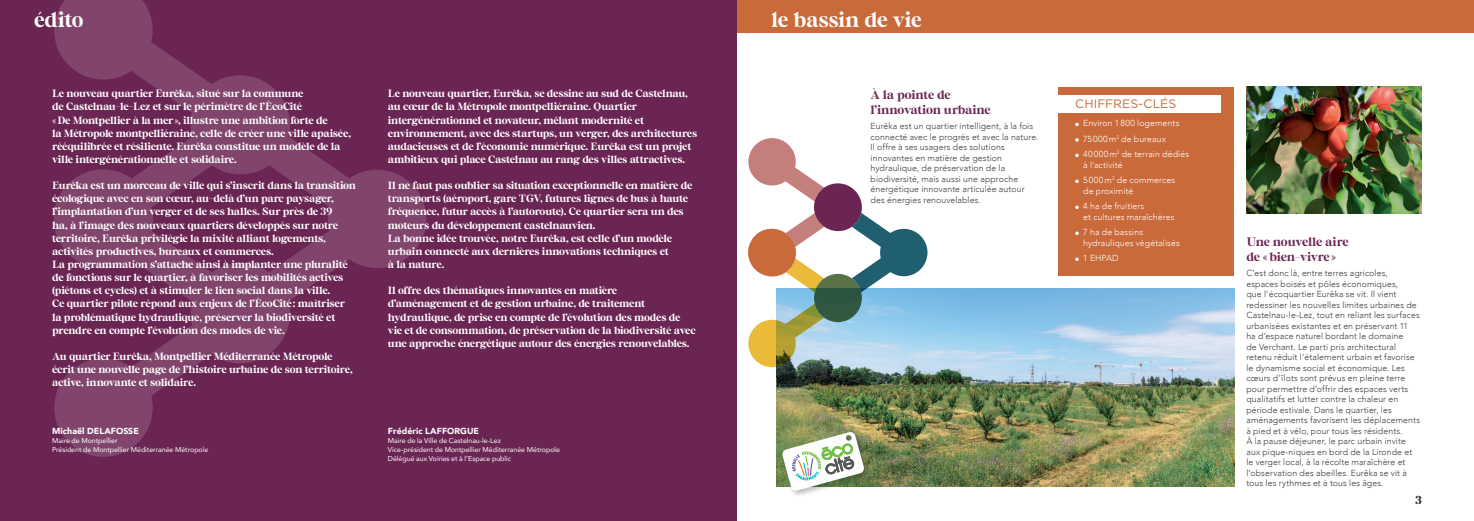
<style>
.page{position:relative;width:1474px;height:521px;background:#fff}
.page>*{position:absolute;margin:0;border:0;box-sizing:border-box;transform-origin:0 0}
.t1{font:700 21px "Bastia";letter-spacing:-.015em;color:#fff}
.sous_titre{font:700 12.25px/14.7px "Bastia";letter-spacing:-.015em;color:#6b2553}
.sous_titre-2{font:12.25px "Gotham";letter-spacing:.005em;color:#ca6939}
.t2{font:700 11.38px "Bastia";color:#3e3e3f}
.t3{font:700 10.5px/13.1px "Bastia";letter-spacing:-.02em;color:#fff}
.texte_courant{font:300 8.75px/10.5px "Avenir";letter-spacing:.01em;color:#3e3e3f}
.texte_courant-2{font:300 8.75px/10.5px "Avenir";letter-spacing:.01em;color:#fff}
.t4{font:900 8.75px "Avenir";letter-spacing:.005em;color:#fff}
.t5{font:7px/8.8px "Avenir";letter-spacing:-.005em;color:#fff}
</style>
<div class="page">
<div style="left:0;top:0;width:737px;height:521px;background:#6b2553"></div>
<svg style="left:54px;top:232px;width:144px;height:225px"></svg>
<svg style="left:54px;top:0;width:144px;height:206px"></svg>
<svg style="left:190px;top:75px;width:236px;height:288px"></svg>
<svg style="left:54px;top:169px;width:99px;height:100px;background:#7d4068"></svg>
<div style="left:737px;top:0;width:736px;height:33px;background:#ca6939"></div>
<img style="left:776px;top:288px;width:457px;height:198px">
<img style="left:1246px;top:87px;width:175px;height:127px">
<div style="left:1058px;top:87px;width:175px;height:188px;background:#ca6939"></div>
<div style="left:1054px;top:95px;width:166px;height:18px;background:#fff"></div>
<svg style="left:748px;top:138px;width:179px;height:229px"></svg>
<div style="left:780px;top:430px;width:91px;height:67px;background:#231f20;opacity:.3"></div>
<img style="left:781px;top:431px;width:83px;height:60px">
<p class="t1" style="left:34px;top:6px;width:51px">édito</p>
<p class="t1" style="left:771px;top:6px;width:152px">le bassin de vie</p>
<p class="t3" style="left:52px;top:88px;width:300px">Le nouveau quartier Eurêka, situé sur la commune<br>de Castelnau-le-Lez et sur le périmètre de l’ÉcoCité<br>«De Montpellier à la mer», illustre une ambition forte de<br>la Métropole montpelliéraine, celle de créer une ville apaisée, rééquilibrée et résiliente. Eurêka constitue un modèle de la ville intergénérationnelle et solidaire.</p>
<p class="t3" style="left:52px;top:179px;width:305px">Eurêka est un morceau de ville qui s’inscrit dans la transition écologique avec en son cœur, au-delà d’un parc paysager, l’implantation d’un verger et de ses halles. Sur près de 39<br>ha, à l’image des nouveaux quartiers développés sur notre territoire, Eurêka privilégie la mixité alliant logements, activités productives, bureaux et commerces.<br>La programmation s’attache ainsi à implanter une pluralité de fonctions sur le quartier, à favoriser les mobilités actives (piétons et cycles) et à stimuler le lien social dans la ville.</p>
<p class="t3" style="left:52px;top:298px;width:294px">Ce quartier pilote répond aux enjeux de l’ÉcoCité: maîtriser la problématique hydraulique, préserver la biodiversité et prendre en compte l’évolution des modes de vie.</p>
<p class="t3" style="left:52px;top:350px;width:302px">Au quartier Eurêka, Montpellier Méditerranée Métropole écrit une nouvelle page de l’histoire urbaine de son territoire, active, innovante et solidaire.</p>
<p class="t4" style="left:52px;top:424px;width:88px">Michaël DELAFOSSE</p>
<p class="t5" style="left:52px;top:436px;width:67px">Maire de Montpellier</p>
<p class="t5" style="left:52px;top:445px;width:158px">Président de Montpellier Méditerranée Métropole</p>
<p class="t3" style="left:388px;top:88px;width:311px">Le nouveau quartier, Eurêka, se dessine au sud de Castelnau, au cœur de la Métropole montpelliéraine. Quartier intergénérationnel et novateur, mêlant modernité et environnement, avec des startups, un verger, des architectures audacieuses et de l’économie numérique… Eurêka est un projet ambitieux qui place Castelnau au rang des villes attractives.</p>
<p class="t3" style="left:388px;top:179px;width:306px">Il ne faut pas oublier sa situation exceptionnelle en matière de transports (aéroport, gare TGV, futures lignes de bus à haute fréquence, futur accès à l’autoroute). Ce quartier sera un des moteurs du développement castelnauvien.</p>
<p class="t3" style="left:388px;top:232px;width:286px">La bonne idée trouvée, notre Eurêka, est celle d’un modèle urbain connecté aux dernières innovations techniques et à la nature.</p>
<p class="t3" style="left:388px;top:284px;width:309px">Il offre des thématiques innovantes en matière d’aménagement et de gestion urbaine, de traitement hydraulique, de prise en compte de l’évolution des modes de vie et de consommation, de préservation de la biodiversité avec une approche énergétique autour des énergies renouvelables.</p>
<p class="t4" style="left:388px;top:424px;width:93px">Frédéric LAFFORGUE</p>
<p class="t5" style="left:388px;top:436px;width:114px">Maire de la Ville de Castelnau-le-Lez</p>
<p class="t5" style="left:388px;top:445px;width:173px">Vice-président de Montpellier Méditerranée Métropole<br>Délégué aux Voiries et à l’Espace public</p>
<p class="sous_titre" style="left:870px;top:88px;width:122px">À la pointe de l’innovation urbaine</p>
<p class="texte_courant" style="left:870px;top:121px;width:169px">Eurêka est un quartier intelligent, à la fois connecté avec le progrès et avec la nature.<br>Il offre à ses usagers des solutions innovantes en matière de gestion hydraulique, de préservation de la biodiversité, mais aussi une approche énergétique innovante articulée autour des énergies renouvelables.</p>
<p class="sous_titre-2" style="left:1075px;top:96px;width:102px">CHIFFRES-CLÉS</p>
<p class="texte_courant-2" style="left:1083px;top:118px;width:98px">Environ 1800 logements</p>
<p class="texte_courant-2" style="left:1083px;top:133px;width:84px">75000m<sup>2</sup> de bureaux</p>
<p class="texte_courant-2" style="left:1083px;top:149px;width:107px">40000m<sup>2</sup> de terrain dédiés à l’activité</p>
<p class="texte_courant-2" style="left:1083px;top:175px;width:93px">5000m<sup>2</sup> de commerces de proximité</p>
<p class="texte_courant-2" style="left:1083px;top:201px;width:93px">4 ha de fruitiers<br>et cultures maraîchères</p>
<p class="texte_courant-2" style="left:1083px;top:227px;width:98px">7 ha de bassins hydrauliques végétalisés</p>
<p class="texte_courant-2" style="left:1083px;top:253px;width:37px">1 EHPAD</p>
<p class="sous_titre" style="left:1246px;top:235px;width:104px">Une nouvelle aire de «bien-vivre»</p>
<p class="texte_courant" style="left:1246px;top:268px;width:175px">C’est donc là, entre terres agricoles, espaces boisés et pôles économiques,<br>que l’écoquartier Eurêka se vit. Il vient redessiner les nouvelles limites urbaines de Castelnau-le-Lez, tout en reliant les surfaces urbanisées existantes et en préservant 11<br>ha d’espace naturel bordant le domaine<br>de Verchant. Le parti pris architectural retenu réduit l’étalement urbain et favorise le dynamisme social et économique. Les cœurs d’îlots sont prévus en pleine terre pour permettre d’offrir des espaces verts qualitatifs et lutter contre la chaleur en période estivale. Dans le quartier, les aménagements favorisent les déplacements à pied et à vélo, pour tous les résidents.<br>À la pause déjeuner, le parc urbain invite aux pique-niques en bord de la Lironde et le verger local, à la récolte maraîchère et l’observation des abeilles. Eurêka se vit à tous les rythmes et à tous les âges.</p>
<p class="t2" style="left:1415px;top:493px;width:8px">3</p>
</div>
